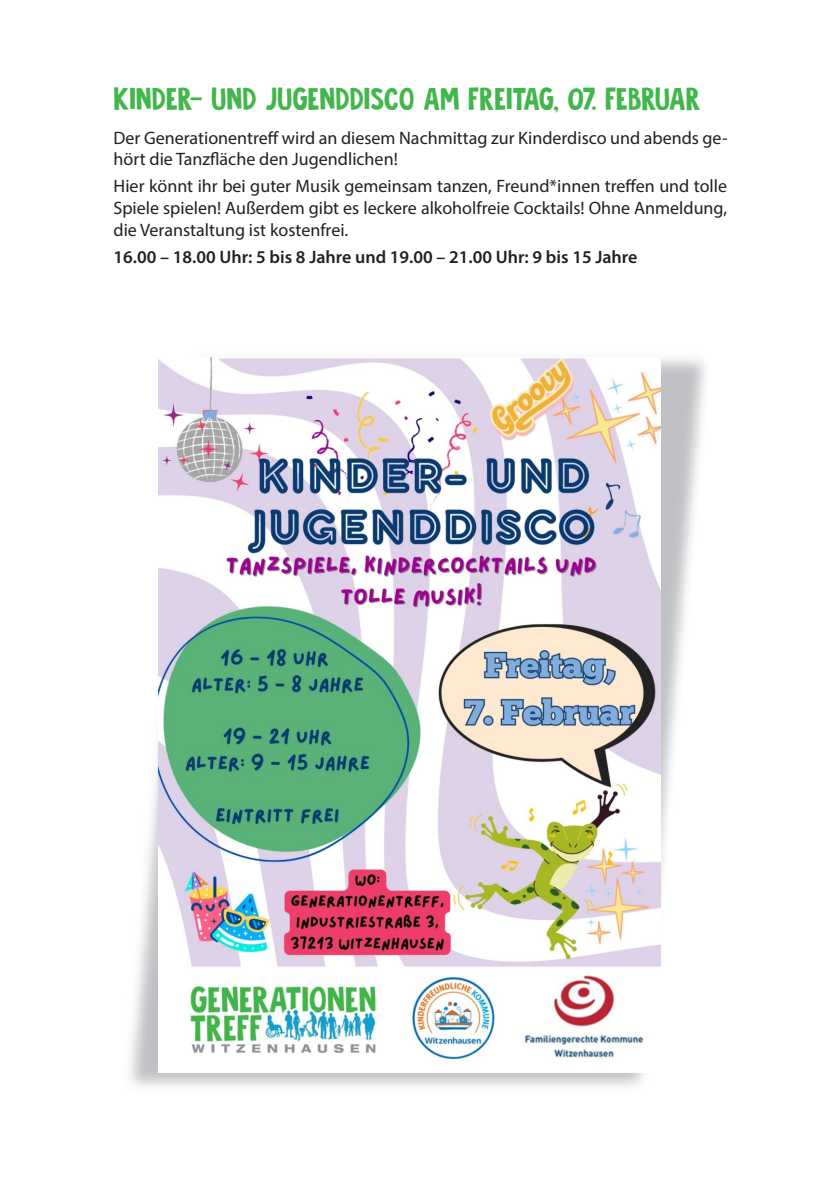
<style>
.page{position:relative;width:840px;height:1191px;background:#fff}
.page>*{position:absolute;margin:0;border:0;box-sizing:border-box;transform-origin:0 0}
.t1{font:28px "DK Jalebi";color:#41b64b}
.t2{font:18px/21.6px "Myriad Pro";color:#231f20}
.t3{font:600 18px "Myriad Pro";color:#231f20}
</style>
<div class="page">
<img style="left:129px;top:358px;width:577px;height:729px">
<img style="left:158px;top:357px;width:502px;height:715px">
<h1 class="t1" style="left:113px;top:80px;width:588px">KINDER- UND JUGENDDISCO AM FREITAG, 07. FEBRUAR</h1>
<p class="t2" style="left:113px;top:128px;width:615px">Der Generationentreff wird an diesem Nachmittag zur Kinderdisco und abends ge&shy;hört die Tanzfläche den Jugendlichen!</p>
<p class="t2" style="left:113px;top:177px;width:614px;text-align:justify">Hier könnt ihr bei guter Musik gemeinsam tanzen, Freund*innen treffen und tolle Spiele spielen! Außerdem gibt es leckere alkoholfreie Cocktails! Ohne Anmeldung, die Veranstaltung ist kostenfrei.</p>
<p class="t3" style="left:113px;top:250px;width:525px">16.00 – 18.00 Uhr: 5 bis 8 Jahre und 19.00 – 21.00 Uhr: 9 bis 15 Jahre</p>
</div>
